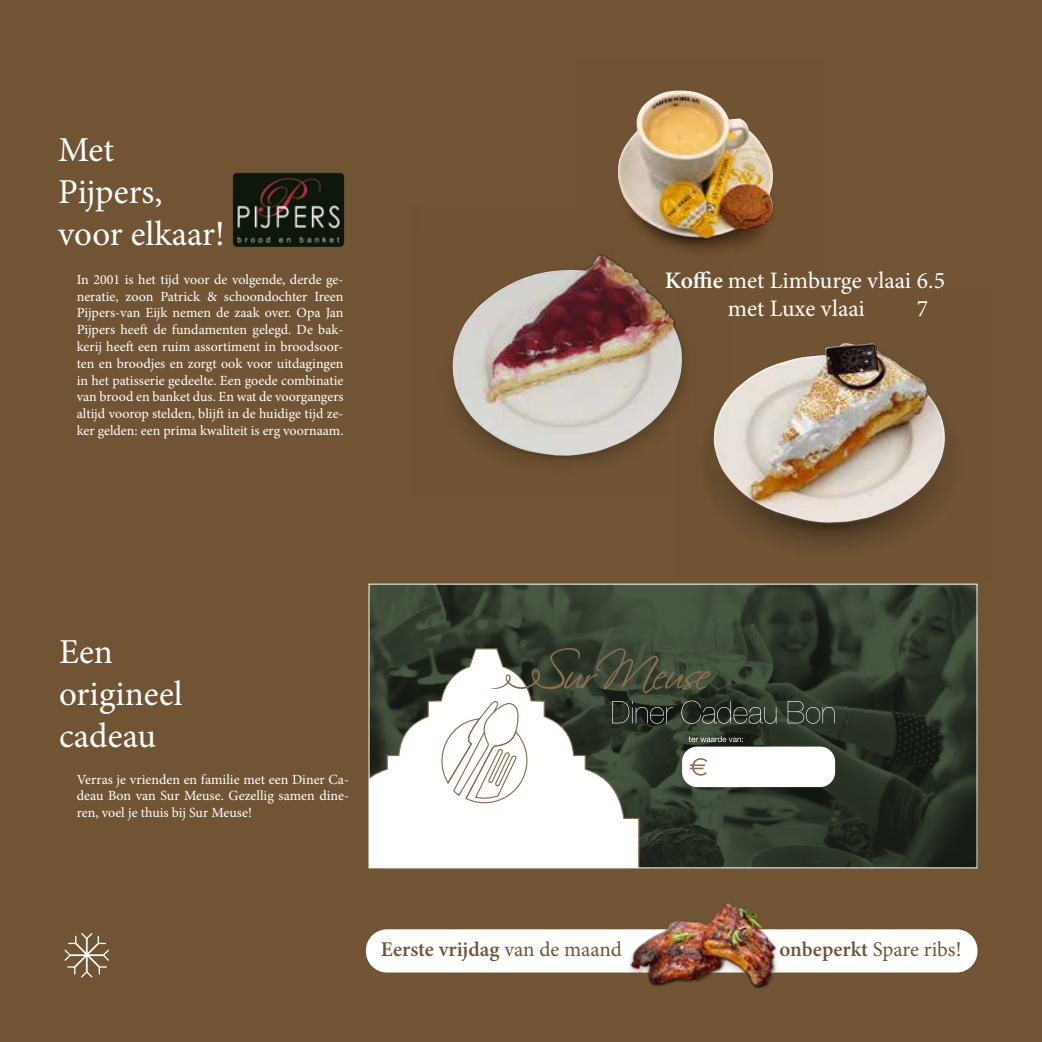
<style>
.page{position:relative;width:1042px;height:1042px;background:#715434}
.page>*{position:absolute;margin:0;border:0;box-sizing:border-box;transform-origin:0 0}
.t1{font:35px/42px "Minion Pro";color:#fff}
.t2{font:23.62px/28.3px "Minion Pro";color:#fff}
.t3{font:600 21px "Minion Pro";color:#715434}
.t4{font:21px "Minion Pro";letter-spacing:-.005em;color:#715434}
.t5{font:14px/16.8px "Minion Pro";color:#fff;text-align:justify}
.s1{font-weight:600}
.s2{font-weight:400}
</style>
<div class="page">
<div style="left:366px;top:929px;width:611px;height:43px;background:#fff;border-radius:21px"></div>
<svg style="left:371px;top:586px;width:604px;height:280px;background:#2f3a2b"></svg>
<svg style="left:371px;top:648px;width:269px;height:218px;background:#cbcdca"></svg>
<svg style="left:440px;top:648px;width:394px;height:157px;background:#7e8379"></svg>
<div style="left:369px;top:584px;width:608px;height:284px;border:1px solid #fff"></div>
<img style="left:619px;top:903px;width:180px;height:86px">
<img style="left:673px;top:90px;width:101px;height:159px">
<img style="left:618px;top:91px;width:155px;height:147px">
<img style="left:233px;top:173px;width:111px;height:74px">
<svg style="left:64px;top:933px;width:45px;height:45px"></svg>
<img style="left:747px;top:440px;width:205px;height:107px">
<img style="left:727px;top:343px;width:218px;height:179px">
<img style="left:513px;top:207px;width:216px;height:290px">
<img style="left:452px;top:256px;width:230px;height:200px">
<h1 class="t1" style="left:58px;top:129px;width:168px">Met<br>Pijpers, voor elkaar!</h1>
<p class="t5" style="left:77px;top:271px;width:268px">In 2001 is het tijd voor de volgende, derde ge&shy;neratie, zoon Patrick &amp; schoondochter Ireen Pijpers-van Eijk nemen de zaak over. Opa Jan Pijpers heeft de fundamenten gelegd. De bak&shy;kerij heeft een ruim assortiment in broodsoor&shy;ten en broodjes en zorgt ook voor uitdagingen in het patisserie gedeelte. Een goede combinatie van brood en banket dus. En wat de voorgangers altijd voorop stelden, blijft in de huidige tijd ze&shy;ker gelden: een prima kwaliteit is erg voornaam.</p>
<h2 class="t2" style="left:728px;top:266px;width:219px;text-indent:-63px"><span class="s1">Koffie</span> met Limburge vlaai 6.5 met Luxe vlaai</h2>
<h2 class="t2" style="left:917px;top:294px;width:13px">7</h2>
<h1 class="t1" style="left:59px;top:631px;width:125px">Een origineel cadeau</h1>
<p class="t5" style="left:77px;top:771px;width:274px">Verras je vrienden en familie met een Diner Ca&shy;deau Bon van Sur Meuse. Gezellig samen dine&shy;ren, voel je thuis bij Sur Meuse!</p>
<h3 class="t3" style="left:381px;top:934px;width:243px">Eerste vrijdag <span class="s2">van de maand</span></h3>
<h3 class="t4" style="left:779px;top:935px;width:184px"><span class="s1">onbeperkt</span> Spare ribs!</h3>
</div>
